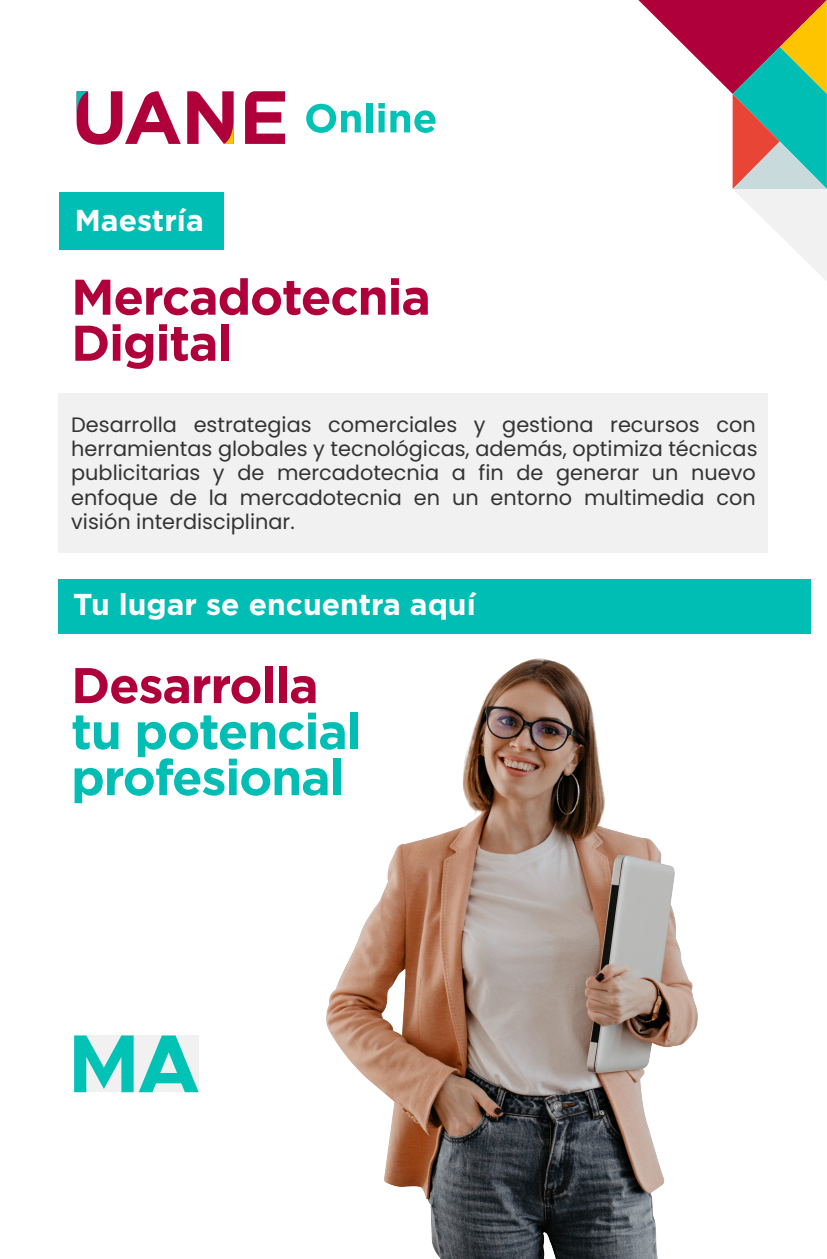
<style>
.page{position:relative;width:827px;height:1259px;background:#fff}
.page>*{position:absolute;margin:0;border:0;box-sizing:border-box;transform-origin:0 0}
.t1{font:700 50px/46px "Homepage Baukasten";letter-spacing:-.025em;color:#b0003c}
.t2{font:700 50px/46px "Homepage Baukasten";letter-spacing:-.025em;color:#00beb4}
.t3{font:700 30px "Homepage Baukasten";color:#fff}
.t4{font:20.8px/24.2px "Poppins";color:#333;text-align:justify}
</style>
<div class="page">
<svg style="left:638px;top:0;width:188px;height:280px"></svg>
<div style="left:59px;top:393px;width:708px;height:159px;background:#f1f1f1"></div>
<div style="left:59px;top:192px;width:165px;height:57px;background:#00beb4"></div>
<div style="left:58px;top:579px;width:751px;height:54px;background:#00beb4"></div>
<svg style="left:77px;top:91px;width:104px;height:54px"></svg>
<svg style="left:245px;top:91px;width:40px;height:53px"></svg>
<svg style="left:187px;top:91px;width:46px;height:53px"></svg>
<svg style="left:306px;top:104px;width:54px;height:29px"></svg>
<div style="left:366px;top:103px;width:6px;height:29px;background:#00c2b5"></div>
<svg style="left:378px;top:103px;width:6px;height:29px"></svg>
<svg style="left:390px;top:110px;width:45px;height:23px"></svg>
<div style="left:74px;top:1035px;width:125px;height:56px;background:linear-gradient(to bottom,#f1f1f1,#f1f1f1)"></div>
<svg style="left:74px;top:1035px;width:59px;height:56px"></svg>
<svg style="left:139px;top:1035px;width:59px;height:56px"></svg>
<img style="left:326px;top:658px;width:371px;height:600px">
<h2 class="t3" style="left:75px;top:203px;width:130px">Maestría</h2>
<h1 class="t1" style="left:71px;top:272px;width:361px">Mercadotecnia<br>Digital</h1>
<p class="t4" style="left:71px;top:412px;width:687px">Desarrolla estrategias comerciales y gestiona recursos con herramientas globales y tecnológicas, además, optimiza técnicas publicitarias y de mercadotecnia a fin de generar un nuevo enfoque de la mercadotecnia en un entorno multimedia con visión interdisciplinar.</p>
<h2 class="t3" style="left:73px;top:586px;width:404px">Tu lugar se encuentra aquí</h2>
<h1 class="t1" style="left:71px;top:661px;width:249px">Desarrolla</h1>
<h1 class="t2" style="left:71px;top:707px;width:292px">tu potencial profesional</h1>
</div>
